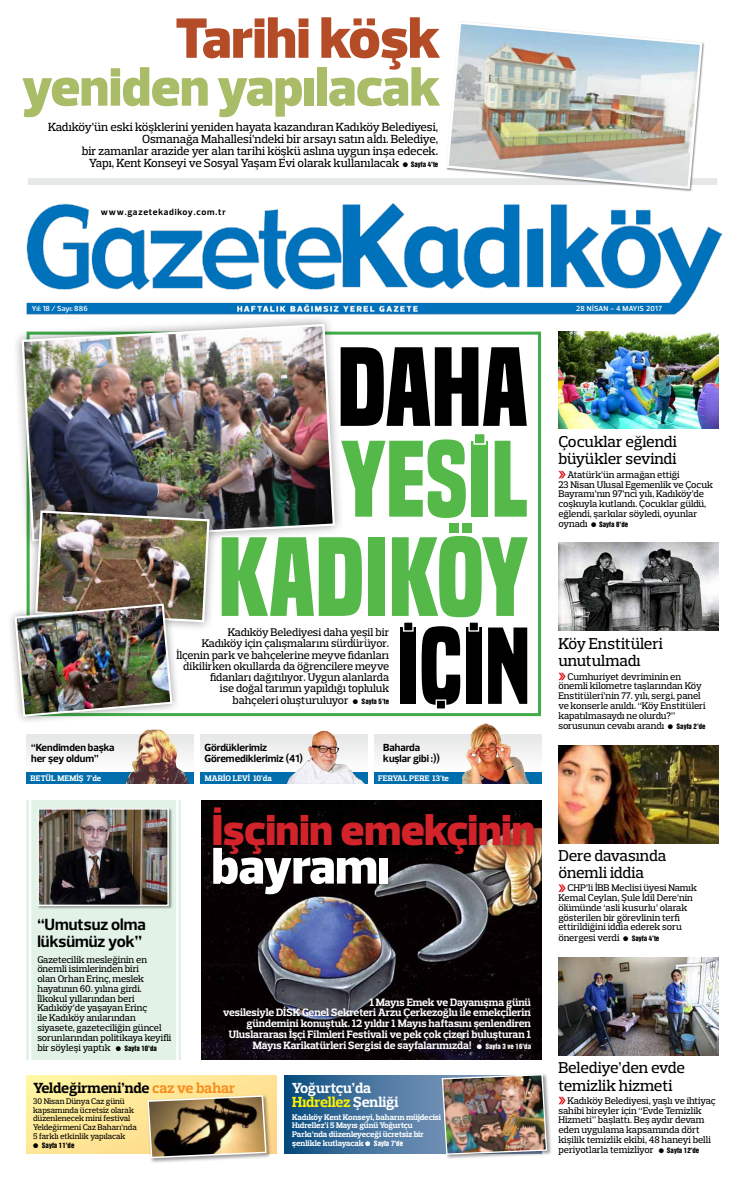
<style>
.page{position:relative;width:745px;height:1191px;background:#fff}
.page>*{position:absolute;margin:0;border:0;box-sizing:border-box;transform-origin:0 0}
.t1{font:700 103.88px "Built Titling Rg";color:#54b948}
.t2{font:700 103.8px "Built Titling Rg";color:#000}
.t3{font:700 100.8px "Built Titling Rg";color:#000;scale:.95 1}
.t4{font:700 100.27px "Built Titling Rg";color:#54b948}
.t5{font:900 57.82px "Prelo";color:#b44c27}
.t6{font:900 55.05px "Prelo";color:#a9bd68}
.t7{font:900 51px "Prelo";color:#fff}
.t8{font:900 44.17px "Prelo";color:#d2232a}
.t9{font:700 16.5px/17.2px "Prelo";color:#000}
.t10{font:500 15.98px/17.2px "Prelo Slab";color:#000}
.t11{font:700 15px "Prelo Slab";letter-spacing:-.01em;color:#000}
.t12{font:700 14.85px/14.2px "Prelo Slab";letter-spacing:-.005em;color:#fff}
.t13{font:500 12px/12px "Prelo Slab";color:#000;text-align:right}
.t14{font:500 11.25px/11.2px "Prelo Slab";color:#000;text-align:right}
.t15{font:700 10.88px/10.9px "Prelo Slab";color:#fff;text-align:right}
.t16{font:700 10.5px/11.2px "Prelo";color:#000}
.t17{font:500 9.75px/9.9px "Prelo Slab";color:#000}
.t18{font:700 9px "Prelo";letter-spacing:.09em;color:#000}
.t19{font:700 8.25px/8.8px "Prelo Slab";color:#fff}
.t20{font:500 8.25px/8.7px "Prelo Slab";color:#000}
.t21{font:600 7.5px "Prelo";letter-spacing:.015em;color:#fff}
.t22{font:6.75px "Helvetica Inserat";color:#000}
.s1{font-family:"Helvetica Inserat";font-weight:400;font-size:6.75px}
.s2{color:#f78e1e}
.s3{color:#fff200}
.s4{font-family:"Prelo Slab";font-weight:500;font-size:9.75px}
</style>
<div class="page">
<img style="left:26px;top:203px;width:695px;height:111px">
<img style="left:558px;top:542px;width:159px;height:88px">
<img style="left:558px;top:745px;width:159px;height:99px">
<img style="left:558px;top:957px;width:159px;height:98px">
<img style="left:558px;top:331px;width:159px;height:97px">
<svg style="left:558px;top:471px;width:7px;height:7px"></svg>
<svg style="left:558px;top:672px;width:7px;height:8px"></svg>
<svg style="left:558px;top:884px;width:7px;height:8px"></svg>
<svg style="left:558px;top:1096px;width:7px;height:8px"></svg>
<div style="left:28px;top:178px;width:688px;height:7px;background:#e6e7e8"></div>
<img style="left:446px;top:21px;width:257px;height:169px">
<div style="left:26px;top:1075px;width:250px;height:78px;background:#ffea99"></div>
<svg style="left:285px;top:1075px;width:155px;height:78px;background:#3f6f9b"></svg>
<div style="left:146px;top:1094px;width:126px;height:69px;background:#000;opacity:.4"></div>
<img style="left:146px;top:1094px;width:121px;height:65px">
<div style="left:440px;top:1073px;width:111px;height:86px;background:#000;opacity:.4"></div>
<img style="left:440px;top:1073px;width:107px;height:82px">
<div style="left:26px;top:800px;width:155px;height:260px;background:#e3f2e7"></div>
<hr style="left:29px;top:795px;width:2px;height:270px;background:#fff">
<hr style="left:176px;top:795px;width:2px;height:270px;background:#fff">
<div style="left:37px;top:807px;width:136px;height:102px;background:#000;opacity:.4"></div>
<img style="left:39px;top:810px;width:128px;height:94px">
<div style="left:37px;top:808px;width:132px;height:98px;border:1px solid #fff"></div>
<div style="left:374px;top:734px;width:167px;height:35px;background:#f1f2f2"></div>
<div style="left:374px;top:772px;width:167px;height:12px;background:#006dad"></div>
<img style="left:461px;top:723px;width:68px;height:61px">
<div style="left:27px;top:734px;width:167px;height:35px;background:#f1f2f2"></div>
<div style="left:27px;top:772px;width:167px;height:12px;background:#006dad"></div>
<div style="left:200px;top:734px;width:167px;height:35px;background:#f1f2f2"></div>
<div style="left:200px;top:772px;width:167px;height:12px;background:#006dad"></div>
<img style="left:286px;top:730px;width:79px;height:54px">
<img style="left:126px;top:729px;width:62px;height:55px">
<div style="left:12px;top:314px;width:332px;height:237px;background:#000;opacity:.4"></div>
<img style="left:20px;top:323px;width:316px;height:220px">
<div style="left:26px;top:501px;width:192px;height:130px;background:#000;opacity:.4"></div>
<div style="left:6px;top:595px;width:174px;height:130px;background:#000;opacity:.4"></div>
<img style="left:13px;top:509px;width:198px;height:209px">
<div style="left:473px;top:433px;width:12px;height:12px;background:#54b948;border:2px solid #fff"></div>
<div style="left:403px;top:622px;width:9px;height:9px;background:#000"></div>
<div style="left:402px;top:621px;width:11px;height:10px;border:1px solid #fff"></div>
<div style="left:469px;top:622px;width:9px;height:9px;background:#000"></div>
<div style="left:468px;top:621px;width:11px;height:10px;border:1px solid #fff"></div>
<div style="left:436px;top:700px;width:9px;height:9px;background:#000"></div>
<div style="left:435px;top:699px;width:11px;height:11px;border:1px solid #fff"></div>
<div style="left:449px;top:523px;width:10px;height:10px;background:#54b948"></div>
<div style="left:461px;top:523px;width:10px;height:10px;background:#54b948"></div>
<svg style="left:219px;top:534px;width:125px;height:17px"></svg>
<img style="left:201px;top:800px;width:340px;height:260px">
<div style="left:210px;top:805px;width:329px;height:95px;background:#000;opacity:.54"></div>
<h3 class="t5" style="left:175px;top:3px;width:266px">Tarihi köşk</h3>
<h3 class="t6" style="left:22px;top:53px;width:420px">yeniden yapılacak</h3>
<p class="t13" style="left:48px;top:121px;width:391px">Kadıköy’ün eski köşklerini yeniden hayata kazandıran Kadıköy Belediyesi, Osmanağa Mahallesi’ndeki bir arsayı satın aldı. Belediye,<br>bir zamanlar arazide yer alan tarihi köşkü aslına uygun inşa edecek.<br>Yapı, Kent Konseyi ve Sosyal Yaşam Evi olarak kullanılacak ● <span class="s1">Sayfa 4'te</span></p>
<p class="t18" style="left:101px;top:207px;width:126px">www.gazetekadikoy.com.tr</p>
<p class="t21" style="left:32px;top:303px;width:57px">Yıl: 18 / Sayı: 886</p>
<p class="t16" style="left:31px;top:741px;width:85px">“Kendimden başka her şey oldum”</p>
<p class="t19" style="left:31px;top:773px;width:72px">BETÜL MEMİŞ 7'de</p>
<h2 class="t2" style="left:337px;top:326px;width:192px">DAHA</h2>
<h3 class="t4" style="left:341px;top:420px;width:188px">YESIL</h3>
<h1 class="t1" style="left:218px;top:516px;width:311px">KADIKOY</h1>
<p class="t14" style="left:176px;top:627px;width:214px">Kadıköy Belediyesi daha yeşil bir<br>Kadıköy için çalışmalarını sürdürüyor.<br>İlçenin park ve bahçelerine meyve fidanları dikilirken okullarda da öğrencilere meyve fidanları dağıtılıyor. Uygun alanlarda<br>ise doğal tarımın yapıldığı topluluk bahçeleri oluşturuluyor ● <span class="s1">Sayfa 5’te</span></p>
<h3 class="t3" style="left:397px;top:607px;width:141px">ICIN</h3>
<p class="t16" style="left:204px;top:741px;width:100px">Gördüklerimiz<br>Göremediklerimiz (41)</p>
<p class="t19" style="left:205px;top:773px;width:68px">MARIO LEVI 10'da</p>
<p class="t16" style="left:383px;top:741px;width:58px">Baharda kuşlar gibi :))</p>
<p class="t19" style="left:378px;top:773px;width:72px">FERYAL PERE 13'te</p>
<h3 class="t8" style="left:211px;top:802px;width:325px">İşçinin emekçinin</h3>
<h3 class="t7" style="left:211px;top:835px;width:179px">bayramı</h3>
<h3 class="t9" style="left:37px;top:915px;width:110px">“Umutsuz olma lüksümüz yok”</h3>
<p class="t17" style="left:37px;top:954px;width:135px">Gazetecilik mesleğinin en önemli isimlerinden biri<br>olan Orhan Erinç, meslek hayatının 60. yılına girdi.<br>İlkokul yıllarından beri<br>Kadıköy’de yaşayan Erinç<br>ile Kadıköy anılarından siyasete, gazeteciliğin güncel sorunlarından politikaya keyifli bir söyleşi yaptık ● <span class="s1">Sayfa 10'da</span></p>
<p class="t15" style="left:223px;top:996px;width:309px">1 Mayıs Emek ve Dayanışma günü<br>vesilesiyle DİSK Genel Sekreteri Arzu Çerkezoğlu ile emekçilerin gündemini konuştuk. 12 yıldır 1 Mayıs haftasını şenlendiren Uluslararası İşçi Filmleri Festivali ve pek çok çizeri buluşturan 1<br>Mayıs Karikatürleri Sergisi de sayfalarımızda! ● <span class="s1">Sayfa 3 ve 16'da</span></p>
<h3 class="t11" style="left:34px;top:1078px;width:203px">Yeldeğirmeni’nde <span class="s2">caz ve bahar</span></h3>
<h3 class="t12" style="left:292px;top:1080px;width:108px">Yoğurtçu’da<br><span class="s3">Hıdrellez</span> Şenliği</h3>
<p class="t20" style="left:33px;top:1097px;width:105px">30 Nisan Dünya Caz günü kapsamında ücretsiz olarak düzenlenecek mini festival<br>Yeldeğirmeni Caz Baharı’nda<br>5 farklı etkinlik yapılacak</p>
<p class="t22" style="left:33px;top:1141px;width:43px">● Sayfa 11'de</p>
<p class="t19" style="left:292px;top:1112px;width:150px">Kadıköy Kent Konseyi, baharın müjdecisi Hıdrellez’i 5 Mayıs günü Yoğurtçu Parkı’nda düzenleyeceği ücretsiz bir şenlikle kutlayacak ● <span class="s1">Sayfa 7'de</span></p>
<p class="t21" style="left:575px;top:303px;width:87px">28 NİSAN - 4 MAYIS 2017</p>
<h3 class="t10" style="left:558px;top:433px;width:120px">Çocuklar eğlendi büyükler sevindi</h3>
<p class="t17" style="left:558px;top:469px;width:156px;text-indent:9px">Atatürk’ün armağan ettiği<br>23 Nisan Ulusal Egemenlik ve Çocuk Bayramı’nın 97’nci yılı, Kadıköy’de coşkuyla kutlandı. Çocuklar güldü, eğlendi, şarkılar söyledi, oyunlar</p>
<p class="t22" style="left:558px;top:520px;width:71px"><span class="s4">oynadı</span> ● Sayfa 8'de</p>
<h3 class="t10" style="left:558px;top:634px;width:106px">Köy Enstitüleri unutulmadı</h3>
<p class="t17" style="left:558px;top:671px;width:149px;text-indent:9px">Cumhuriyet devriminin en önemli kilometre taşlarından Köy Enstitüleri’nin 77. yılı, sergi, panel ve konserle anıldı. “Köy Enstitüleri kapatılmasaydı ne olurdu?” sorusunun cevabı arandı ● <span class="s1">Sayfa 2’de</span></p>
<h3 class="t10" style="left:558px;top:847px;width:109px">Dere davasında önemli iddia</h3>
<p class="t17" style="left:558px;top:883px;width:140px;text-indent:9px">CHP’li İBB Meclisi üyesi Namık<br>Kemal Ceylan, Şule İdil Dere’nin ölümünde ‘asli kusurlu’ olarak gösterilen bir görevlinin terfi ettirildiğini iddia ederek soru önergesi verdi ● <span class="s1">Sayfa 4’te</span></p>
<h3 class="t10" style="left:558px;top:1059px;width:128px">Belediye’den evde temizlik hizmeti</h3>
<p class="t17" style="left:558px;top:1095px;width:158px;text-indent:9px">Kadıköy Belediyesi, yaşlı ve ihtiyaç sahibi bireyler için “Evde Temizlik Hizmeti” başlattı. Beş aydır devam eden uygulama kapsamında dört kişilik temizlik ekibi, 48 haneyi belli periyotlarla temizliyor ● <span class="s1">Sayfa 12’de</span></p>
</div>
